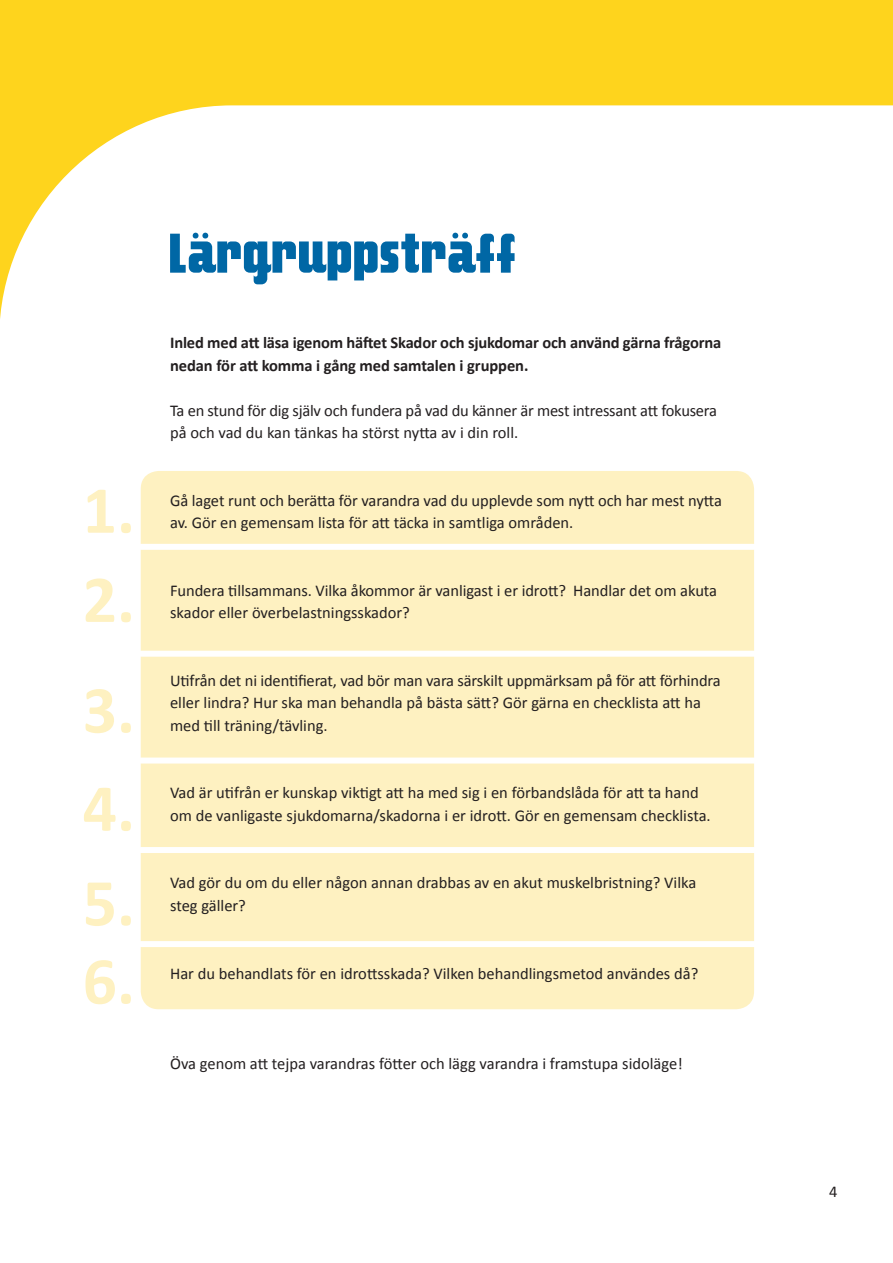
<style>
.page{position:relative;width:893px;height:1263px;background:#fff}
.page>*{position:absolute;margin:0;border:0;box-sizing:border-box;transform-origin:0 0}
.t1{font:78px "Makimango";letter-spacing:-.01em;color:#0067a5}
.t2{font:700 67.5px "Calibri";color:#fef1c1}
.t3{font:16.5px/22.5px "Calibri";color:#231f20}
.t4{font:700 16.5px/22.5px "Calibri";letter-spacing:-.01em;color:#231f20}
</style>
<div class="page">
<div style="left:141px;top:471px;width:613px;height:538px;background:#fef1c1;border-radius:18px"></div>
<div style="left:134px;top:544px;width:626px;height:6px;background:#fff"></div>
<div style="left:134px;top:651px;width:626px;height:6px;background:#fff"></div>
<div style="left:134px;top:757px;width:626px;height:6px;background:#fff"></div>
<div style="left:134px;top:847px;width:626px;height:6px;background:#fff"></div>
<div style="left:134px;top:941px;width:626px;height:6px;background:#fff"></div>
<svg style="left:0;top:0;width:893px;height:319px"></svg>
<h2 class="t2" style="left:83px;top:467px;width:54px">1.</h2>
<h2 class="t2" style="left:83px;top:556px;width:54px">2.</h2>
<h2 class="t2" style="left:83px;top:667px;width:54px">3.</h2>
<h2 class="t2" style="left:83px;top:765px;width:54px">4.</h2>
<h2 class="t2" style="left:83px;top:860px;width:54px">5.</h2>
<h2 class="t2" style="left:83px;top:938px;width:54px">6.</h2>
<h1 class="t1" style="left:170px;top:210px;width:350px">Lärgruppsträff</h1>
<p class="t4" style="left:170px;top:331px;width:553px">Inled med att läsa igenom häftet Skador och sjukdomar och använd gärna frågorna nedan för att komma i gång med samtalen i gruppen.</p>
<p class="t3" style="left:170px;top:399px;width:548px">Ta en stund för dig själv och fundera på vad du känner är mest intressant att fokusera på och vad du kan tänkas ha störst nytta av i din roll.</p>
<p class="t3" style="left:170px;top:489px;width:553px">Gå laget runt och berätta för varandra vad du upplevde som nytt och har mest nytta av. Gör en gemensam lista för att täcka in samtliga områden.</p>
<p class="t3" style="left:170px;top:579px;width:548px">Fundera tillsammans. Vilka åkommor är vanligast i er idrott? Handlar det om akuta skador eller överbelastningsskador?</p>
<p class="t3" style="left:170px;top:669px;width:552px">Utifrån det ni identifierat, vad bör man vara särskilt uppmärksam på för att förhindra eller lindra? Hur ska man behandla på bästa sätt? Gör gärna en checklista att ha med till träning/tävling.</p>
<p class="t3" style="left:170px;top:782px;width:542px">Vad är utifrån er kunskap viktigt att ha med sig i en förbandslåda för att ta hand om de vanligaste sjukdomarna/skadorna i er idrott. Gör en gemensam checklista.</p>
<p class="t3" style="left:170px;top:872px;width:528px">Vad gör du om du eller någon annan drabbas av en akut muskelbristning? Vilka steg gäller?</p>
<p class="t3" style="left:170px;top:962px;width:530px">Har du behandlats för en idrottsskada? Vilken behandlingsmetod användes då?</p>
<p class="t3" style="left:170px;top:1052px;width:514px">Öva genom att tejpa varandras fötter och lägg varandra i framstupa sidoläge!</p>
<p class="t3" style="left:829px;top:1180px;width:10px">4</p>
</div>
